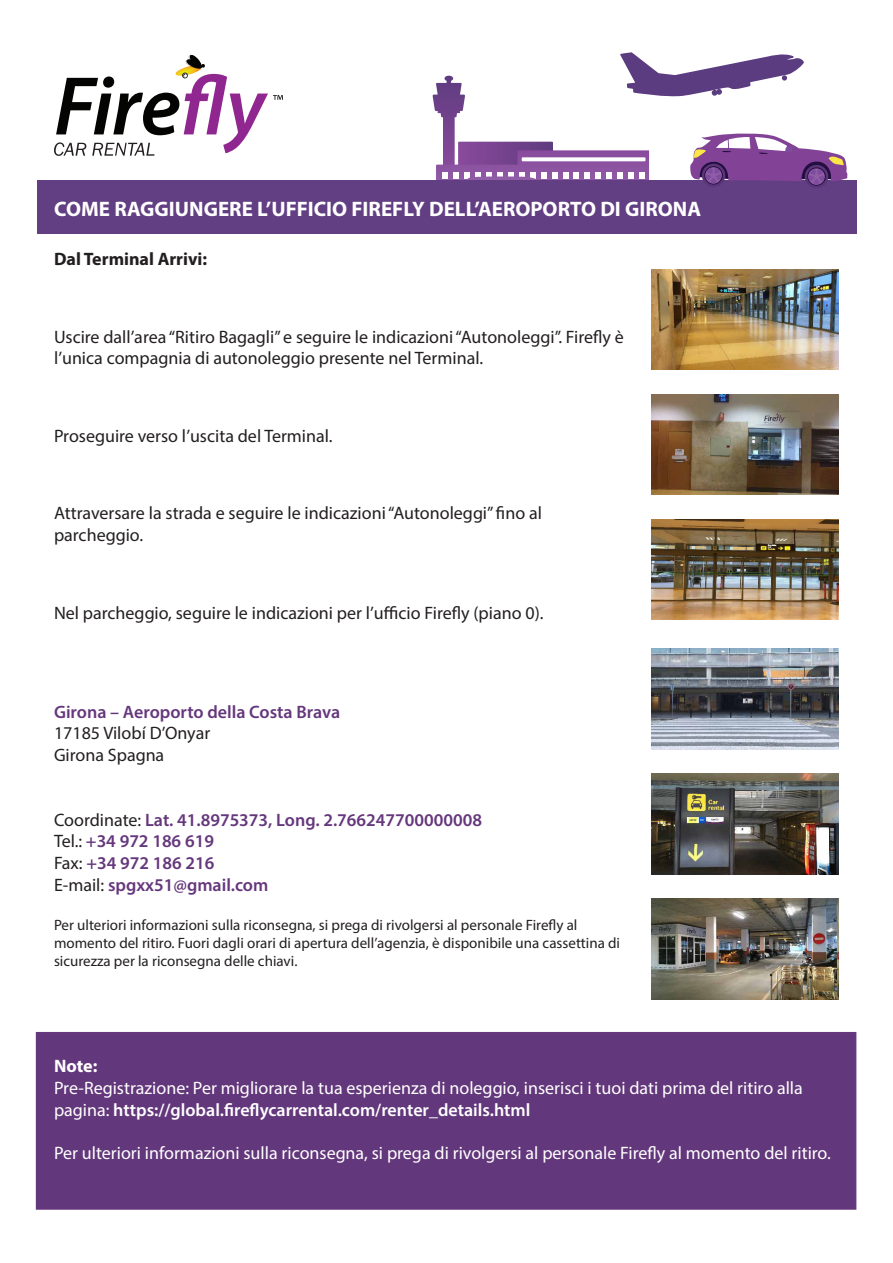
<style>
.page{position:relative;width:893px;height:1263px;background:#fff}
.page>*{position:absolute;margin:0;border:0;box-sizing:border-box;transform-origin:0 0}
.t1{font:700 21px "Myriad Pro";color:#fff}
.Paragraph_Style_1{font:18px/21.6px "Myriad Pro";color:#231f20}
.t2{font:18px/21.6px "Myriad Pro";color:#fff}
.Paragraph_Style_1-2{font:600 18px "Myriad Pro";color:#65377c}
.t3{font:700 18px "Myriad Pro";color:#231f20}
.t4{font:700 18px "Myriad Pro";color:#fff}
.Paragraph_Style_1-3{font:15px/18px "Myriad Pro";color:#231f20}
.s1{font-weight:400;color:#231f20}
.s2{font-weight:600}
</style>
<div class="page">
<div style="left:37px;top:181px;width:819px;height:53px;background:#623e83"></div>
<div style="left:702px;top:164px;width:23px;height:23px;background:#5b3578;border-radius:50%"></div>
<svg style="left:805px;top:165px;width:23px;height:23px"></svg>
<svg style="left:433px;top:52px;width:414px;height:133px"></svg>
<div style="left:36px;top:1032px;width:820px;height:178px;background:#63377b;border:2px solid #68387e"></div>
<img style="left:651px;top:269px;width:188px;height:101px">
<img style="left:651px;top:649px;width:188px;height:100px">
<img style="left:651px;top:519px;width:188px;height:101px">
<img style="left:651px;top:899px;width:188px;height:100px">
<img style="left:651px;top:394px;width:188px;height:101px">
<img style="left:651px;top:774px;width:188px;height:100px">
<svg style="left:54px;top:54px;width:229px;height:102px"></svg>
<p class="t1" style="left:54px;top:195px;width:648px">COME RAGGIUNGERE L’UFFICIO FIREFLY DELL’AEROPORTO DI GIRONA</p>
<p class="t3" style="left:54px;top:247px;width:155px">Dal Terminal Arrivi:</p>
<p class="Paragraph_Style_1" style="left:54px;top:326px;width:571px">Uscire dall’area “Ritiro Bagagli” e seguire le indicazioni “Autonoleggi”. Firefly è l’unica compagnia di autonoleggio presente nel Terminal.</p>
<p class="Paragraph_Style_1" style="left:54px;top:425px;width:280px">Proseguire verso l’uscita del Terminal.</p>
<p class="Paragraph_Style_1" style="left:54px;top:502px;width:489px">Attraversare la strada e seguire le indicazioni “Autonoleggi” fino al parcheggio.</p>
<p class="Paragraph_Style_1" style="left:54px;top:601px;width:491px">Nel parcheggio, seguire le indicazioni per l’ufficio Firefly (piano 0).</p>
<p class="Paragraph_Style_1-2" style="left:54px;top:700px;width:288px">Girona – Aeroporto della Costa Brava</p>
<p class="Paragraph_Style_1" style="left:54px;top:722px;width:158px">17185 Vilobí D’Onyar</p>
<p class="Paragraph_Style_1" style="left:54px;top:744px;width:112px">Girona Spagna</p>
<p class="Paragraph_Style_1-2" style="left:54px;top:808px;width:429px"><span class="s1">Coordinate:</span> Lat. 41.8975373, Long. 2.766247700000008</p>
<p class="Paragraph_Style_1-2" style="left:54px;top:830px;width:161px"><span class="s1">Tel.:</span> +34 972 186 619</p>
<p class="Paragraph_Style_1-2" style="left:54px;top:851px;width:162px"><span class="s1">Fax:</span> +34 972 186 216</p>
<p class="Paragraph_Style_1-2" style="left:54px;top:873px;width:216px"><span class="s1">E-mail:</span> spgxx51@gmail.com</p>
<p class="Paragraph_Style_1-3" style="left:54px;top:916px;width:568px">Per ulteriori informazioni sulla riconsegna, si prega di rivolgersi al personale Firefly al momento del ritiro. Fuori dagli orari di apertura dell’agenzia, è disponibile una cassettina di sicurezza per la riconsegna delle chiavi.</p>
<p class="t4" style="left:54px;top:1054px;width:45px">Note:</p>
<p class="t2" style="left:54px;top:1077px;width:750px">Pre-Registrazione: Per migliorare la tua esperienza di noleggio, inserisci i tuoi dati prima del ritiro alla pagina: <span class="s2">https://global.fireflycarrental.com/renter_details.html</span></p>
<p class="t2" style="left:54px;top:1142px;width:778px">Per ulteriori informazioni sulla riconsegna, si prega di rivolgersi al personale Firefly al momento del ritiro.</p>
</div>
